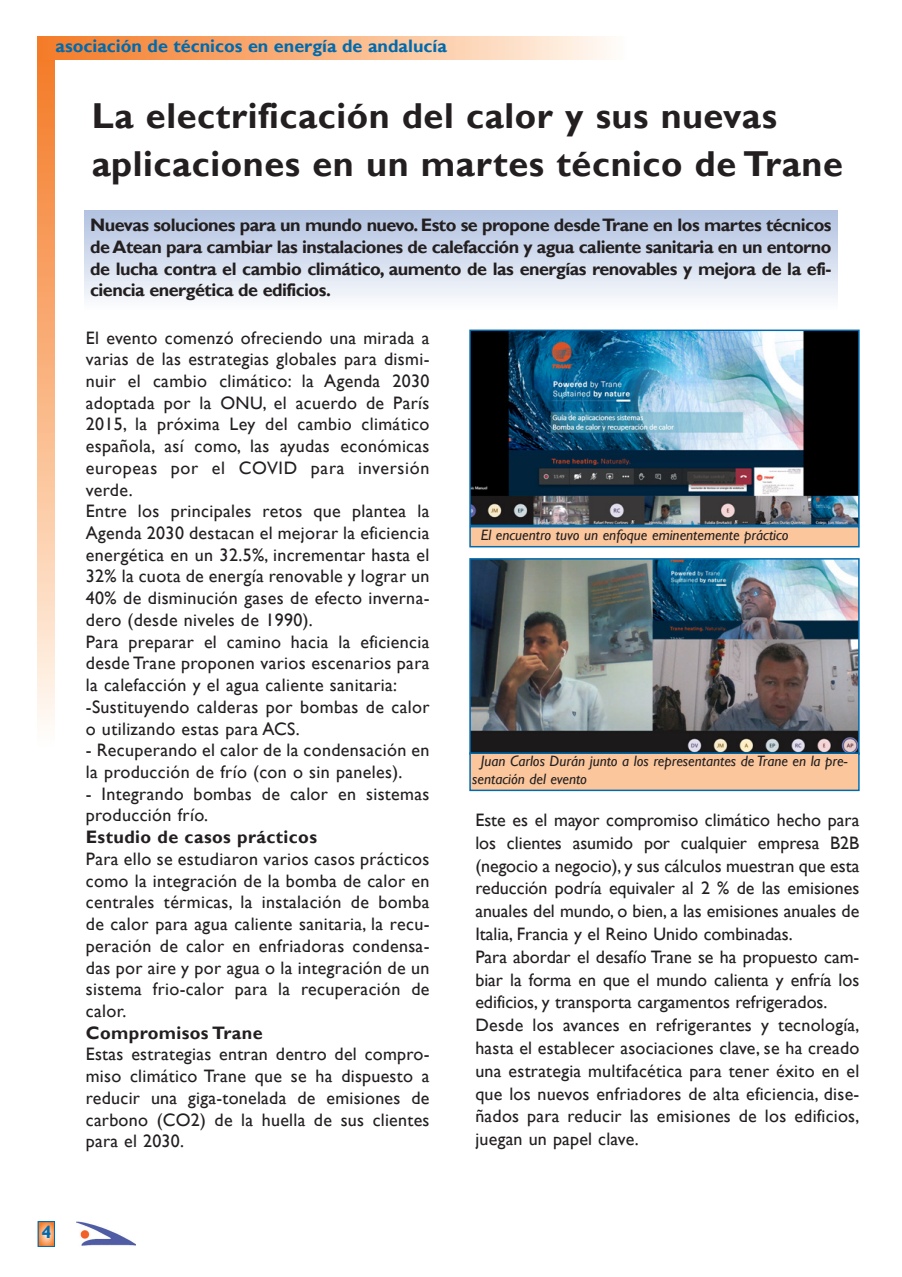
<style>
.page{position:relative;width:902px;height:1277px;background:#fff}
.page>*{position:absolute;margin:0;border:0;box-sizing:border-box;transform-origin:0 0}
.t1{font:700 36px/48px "Gill Sans";letter-spacing:.015em;color:#231f20}
.t2{font:18px/21.8px "Gill Sans";letter-spacing:.02em;color:#231f20}
.t3{font:18px/22.8px "Gill Sans";color:#231f20}
.t4{font:700 18px/21.6px "Gill Sans";letter-spacing:-.03em;color:#231f20;text-align:justify}
.t5{font:700 18px "Gill Sans";color:#006aad}
.t6{font:700 18px "Gill Sans";letter-spacing:.02em;color:#231f20}
.t7{font:italic 15px/18px "Gill Sans";color:#231f20}
</style>
<div class="page">
<img style="left:76px;top:1221px;width:59px;height:25px">
<svg style="left:54px;top:60px;width:1px;height:665px"></svg>
<svg style="left:38px;top:59px;width:573px;height:1px"></svg>
<div style="left:37px;top:60px;width:17px;height:687px;background:linear-gradient(to bottom,#f47924,#fffaf3)"></div>
<svg style="left:40px;top:1222px;width:13px;height:22px"></svg>
<div style="left:38px;top:1220px;width:17px;height:26px;border:1px solid #006aad"></div>
<div style="left:37px;top:36px;width:588px;height:23px;background:linear-gradient(to right,#f47822,#fff9f1)"></div>
<div style="left:84px;top:210px;width:753px;height:99px;background:linear-gradient(to bottom,#b0c1e0,#fbfcfe)"></div>
<img style="left:472px;top:332px;width:384px;height:191px">
<div style="left:469px;top:329px;width:390px;height:197px;border:2px solid #006aad"></div>
<img style="left:472px;top:561px;width:384px;height:190px">
<div style="left:469px;top:558px;width:390px;height:196px;border:2px solid #006aad"></div>
<div style="left:471px;top:527px;width:387px;height:19px;background:#fbc69c"></div>
<div style="left:469px;top:526px;width:390px;height:21px;border:2px solid #006aad"></div>
<div style="left:471px;top:753px;width:387px;height:36px;background:#fbc69c"></div>
<div style="left:469px;top:752px;width:390px;height:39px;border:2px solid #006aad"></div>
<p class="t5" style="left:56px;top:35px;width:393px">asociación de técnicos en energía de andalucía</p>
<h1 class="t1" style="left:92px;top:91px;width:752px">La electrificación del calor y sus nuevas aplicaciones en un martes técnico de Trane</h1>
<p class="t4" style="left:90px;top:214px;width:743px">Nuevas soluciones para un mundo nuevo. Esto se propone desdeTrane en los martes técnicos de Atean para cambiar las instalaciones de calefacción y agua caliente sanitaria en un entorno de lucha contra el cambio climático, aumento de las energías renovables y mejora de la efi&shy;ciencia energética de edificios.</p>
<p class="t5" style="left:41px;top:1221px;width:11px">4</p>
<p class="t2" style="left:86px;top:326px;width:345px">El evento comenzó ofreciendo una mirada a varias de las estrategias globales para dismi&shy;nuir el cambio climático: la Agenda 2030 adoptada por la ONU, el acuerdo de París 2015, la próxima Ley del cambio climático española, así como, las ayudas económicas europeas por el COVID para inversión verde.<br>Entre los principales retos que plantea la Agenda 2030 destacan el mejorar la eficiencia energética en un 32.5%, incrementar hasta el 32% la cuota de energía renovable y lograr un 40% de disminución gases de efecto inverna&shy;dero (desde niveles de 1990).<br>Para preparar el camino hacia la eficiencia desde Trane proponen varios escenarios para la calefacción y el agua caliente sanitaria: -Sustituyendo calderas por bombas de calor o utilizando estas para ACS.</p>
<p class="t2" style="left:86px;top:739px;width:345px">- Recuperando el calor de la condensación en la producción de frío (con o sin paneles).</p>
<p class="t2" style="left:86px;top:782px;width:345px">- Integrando bombas de calor en sistemas producción frío.</p>
<p class="t6" style="left:86px;top:826px;width:233px">Estudio de casos prácticos</p>
<p class="t2" style="left:86px;top:847px;width:345px;text-align:justify">Para ello se estudiaron varios casos prácticos como la integración de la bomba de calor en centrales térmicas, la instalación de bomba de calor para agua caliente sanitaria, la recu&shy;peración de calor en enfriadoras condensa&shy;das por aire y por agua o la integración de un sistema frio-calor para la recuperación de calor.</p>
<p class="t6" style="left:86px;top:1021px;width:178px">Compromisos Trane</p>
<p class="t2" style="left:86px;top:1043px;width:345px;text-align:justify">Estas estrategias entran dentro del compro&shy;miso climático Trane que se ha dispuesto a reducir una giga-tonelada de emisiones de carbono (CO2) de la huella de sus clientes para el 2030.</p>
<p class="t7" style="left:481px;top:526px;width:309px">El encuentro tuvo un enfoque eminentemente práctico</p>
<p class="t7" style="left:472px;top:751px;width:377px;text-indent:9px">Juan Carlos Durán junto a los representantes de Trane en la pre&shy;sentación del evento</p>
<p class="t3" style="left:475px;top:808px;width:385px">Este es el mayor compromiso climático hecho para los clientes asumido por cualquier empresa B2B (negocio a negocio), y sus cálculos muestran que esta reducción podría equivaler al 2 % de las emisiones anuales del mundo, o bien, a las emisiones anuales de Italia, Francia y el Reino Unido combinadas.<br>Para abordar el desafío Trane se ha propuesto cam&shy;biar la forma en que el mundo calienta y enfría los edificios, y transporta cargamentos refrigerados.<br>Desde los avances en refrigerantes y tecnología, hasta el establecer asociaciones clave, se ha creado una estrategia multifacética para tener éxito en el que los nuevos enfriadores de alta eficiencia, dise&shy;ñados para reducir las emisiones de los edificios, juegan un papel clave.</p>
</div>
